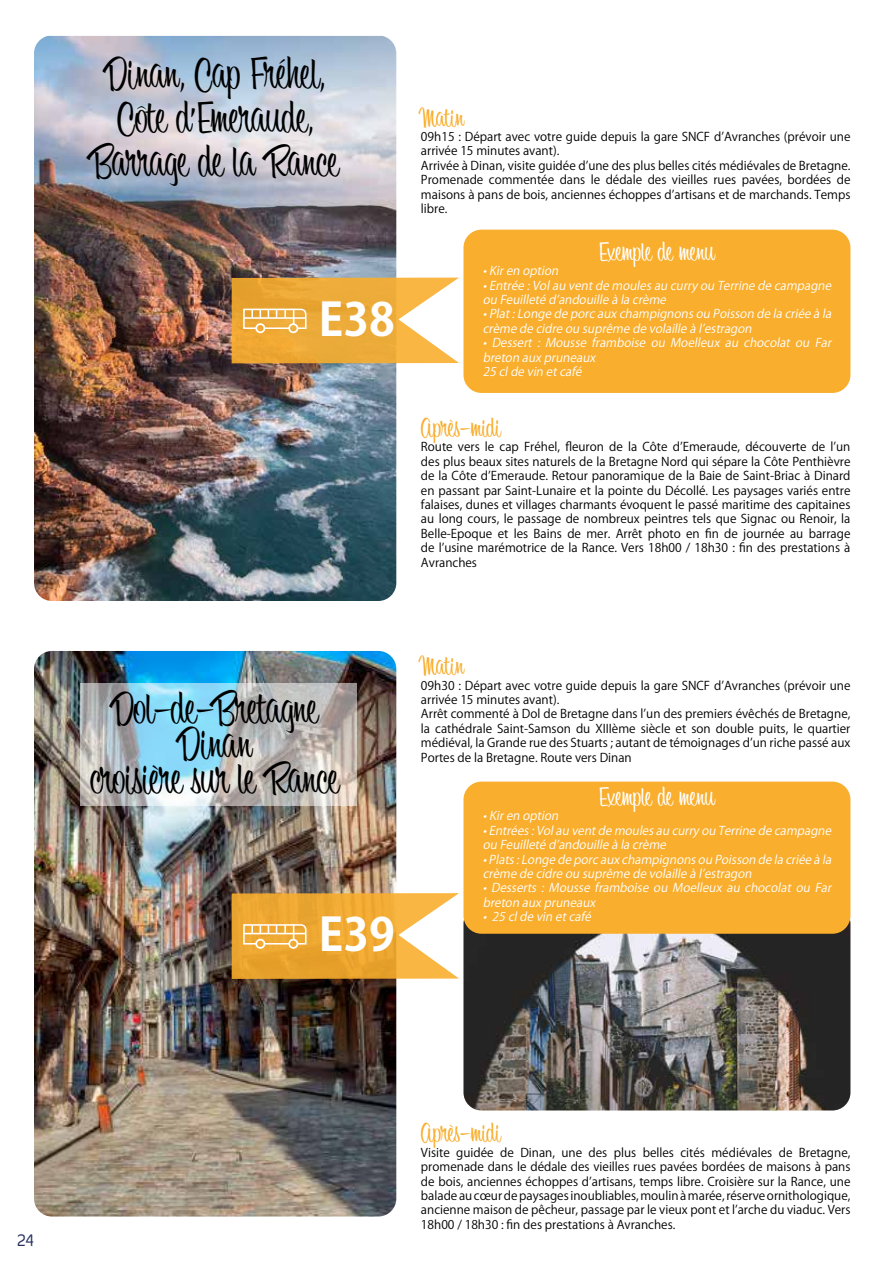
<style>
.page{position:relative;width:893px;height:1263px;background:#fff}
.page>*{position:absolute;margin:0;border:0;box-sizing:border-box;transform-origin:0 0}
.t1{font:45px/43.8px "Bounce Script";color:#000;text-align:center}
.t2{font:700 45px "Koz Go Pr 6 N";color:#fff}
.t3{font:27px "Bounce Script";color:#f9ae2d}
.t4{font:27px "Bounce Script";letter-spacing:-.005em;color:#fff}
.t5{font:16.5px "Diavlo";color:#242f5f;scale:.9 1}
.t6{font:12px/14.4px "Koz Go Pr 6 N";color:#000}
.t7{font:italic 12px/14.4px "Koz Go Pr 6 N";color:#fff}
</style>
<div class="page">
<div style="left:463px;top:230px;width:387px;height:163px;background:#f9ae2d;border-radius:18px"></div>
<img style="left:34px;top:36px;width:362px;height:565px">
<img style="left:34px;top:651px;width:362px;height:565px">
<svg style="left:232px;top:278px;width:227px;height:85px;background:#f0b857"></svg>
<svg style="left:232px;top:893px;width:227px;height:86px;background:#f0b653"></svg>
<svg style="left:81px;top:684px;width:276px;height:121px;background:#b0c3c9"></svg>
<img style="left:463px;top:920px;width:387px;height:190px">
<div style="left:463px;top:782px;width:387px;height:152px;background:#f9ae2d;border-radius:18px"></div>
<h1 class="t1" style="left:91px;top:56px;width:249px">Dinan, Cap Fréhel,<br>Côte d’Emeraude,<br>Barrage de la Rance</h1>
<h1 class="t2" style="left:319px;top:294px;width:77px">E38</h1>
<h2 class="t3" style="left:421px;top:102px;width:45px">Matin</h2>
<p class="t6" style="left:421px;top:130px;width:431px">09h15 : Départ avec votre guide depuis la gare SNCF d’Avranches (prévoir une arrivée 15 minutes avant).<br>Arrivée à Dinan, visite guidée d’une des plus belles cités médiévales de Bretagne.<br>Promenade commentée dans le dédale des vieilles rues pavées, bordées de maisons à pans de bois, anciennes échoppes d’artisans et de marchands. Temps libre.</p>
<h2 class="t4" style="left:599px;top:236px;width:118px">Exemple de menu</h2>
<p class="t7" style="left:483px;top:264px;width:81px">•Kiren option</p>
<p class="t7" style="left:483px;top:278px;width:354px">•Entrée:Volau ventdemoulesau curryou Terrinedecampagne ou Feuilletéd’andouilleàlacrème</p>
<p class="t7" style="left:483px;top:307px;width:354px">•Plat:Longedeporcauxchampignonsou Poisson delacriéeàla crèmedecidreou suprêmedevolailleàl’estragon</p>
<p class="t7" style="left:483px;top:336px;width:354px">• Dessert : Mousse framboise ou Moelleux au chocolat ou Far breton auxpruneaux<br>25cldevin etcafé</p>
<h2 class="t3" style="left:421px;top:412px;width:81px">Après-midi</h2>
<p class="t6" style="left:421px;top:440px;width:431px;text-align:justify">Route vers le cap Fréhel, fleuron de la Côte d’Emeraude, découverte de l’un des plus beaux sites naturels de la Bretagne Nord qui sépare la Côte Penthièvre de la Côte d’Emeraude. Retour panoramique de la Baie de Saint-Briac à Dinard en passant par Saint-Lunaire et la pointe du Décollé. Les paysages variés entre falaises, dunes et villages charmants évoquent le passé maritime des capitaines au long cours, le passage de nombreux peintres tels que Signac ou Renoir, la Belle-Epoque et les Bains de mer. Arrêt photo en fin de journée au barrage de l’usine marémotrice de la Rance. Vers 18h00 / 18h30 : fin des prestations à Avranches</p>
<h1 class="t1" style="left:91px;top:695px;width:250px;line-height:34.8px">Dol-de-Bretagne<br>Dinan<br>croisière sur le Rance</h1>
<h1 class="t2" style="left:319px;top:909px;width:77px">E39</h1>
<h2 class="t3" style="left:421px;top:651px;width:45px">Matin</h2>
<p class="t6" style="left:421px;top:678px;width:431px">09h30 : Départ avec votre guide depuis la gare SNCF d’Avranches (prévoir une arrivée 15 minutes avant).<br>Arrêt commenté à Dol de Bretagne dans l’un des premiers évêchés de Bretagne, la cathédrale Saint-Samson du XIIIème siècle et son double puits, le quartier médiéval, la Grande rue des Stuarts ; autant de témoignages d’un riche passé aux Portes de la Bretagne. Route vers Dinan</p>
<h2 class="t4" style="left:599px;top:781px;width:118px">Exemple de menu</h2>
<p class="t7" style="left:483px;top:809px;width:81px">•Kiren option</p>
<p class="t7" style="left:483px;top:823px;width:354px">•Entrées:Volau ventdemoulesau curryou Terrinedecampagne ou Feuilletéd’andouilleàlacrème</p>
<p class="t7" style="left:483px;top:852px;width:354px">•Plats:Longedeporcauxchampignonsou Poisson delacriéeàla crèmedecidreou suprêmedevolailleàl’estragon</p>
<p class="t7" style="left:483px;top:881px;width:354px">• Desserts : Mousse framboise ou Moelleux au chocolat ou Far breton auxpruneaux</p>
<p class="t7" style="left:483px;top:910px;width:113px">• 25cldevin etcafé</p>
<h3 class="t5" style="left:17px;top:1229px;width:20px">24</h3>
<h2 class="t3" style="left:421px;top:1118px;width:81px">Après-midi</h2>
<p class="t6" style="left:421px;top:1145px;width:431px;text-align:justify">Visite guidée de Dinan, une des plus belles cités médiévales de Bretagne, promenade dans le dédale des vieilles rues pavées bordées de maisons à pans de bois, anciennes échoppes d’artisans, temps libre. Croisière sur la Rance, une balade au cœur de paysages inoubliables, moulin à marée, réserve ornithologique, ancienne maison de pêcheur, passage par le vieux pont et l’arche du viaduc. Vers 18h00 / 18h30 : fin des prestations à Avranches.</p>
</div>
